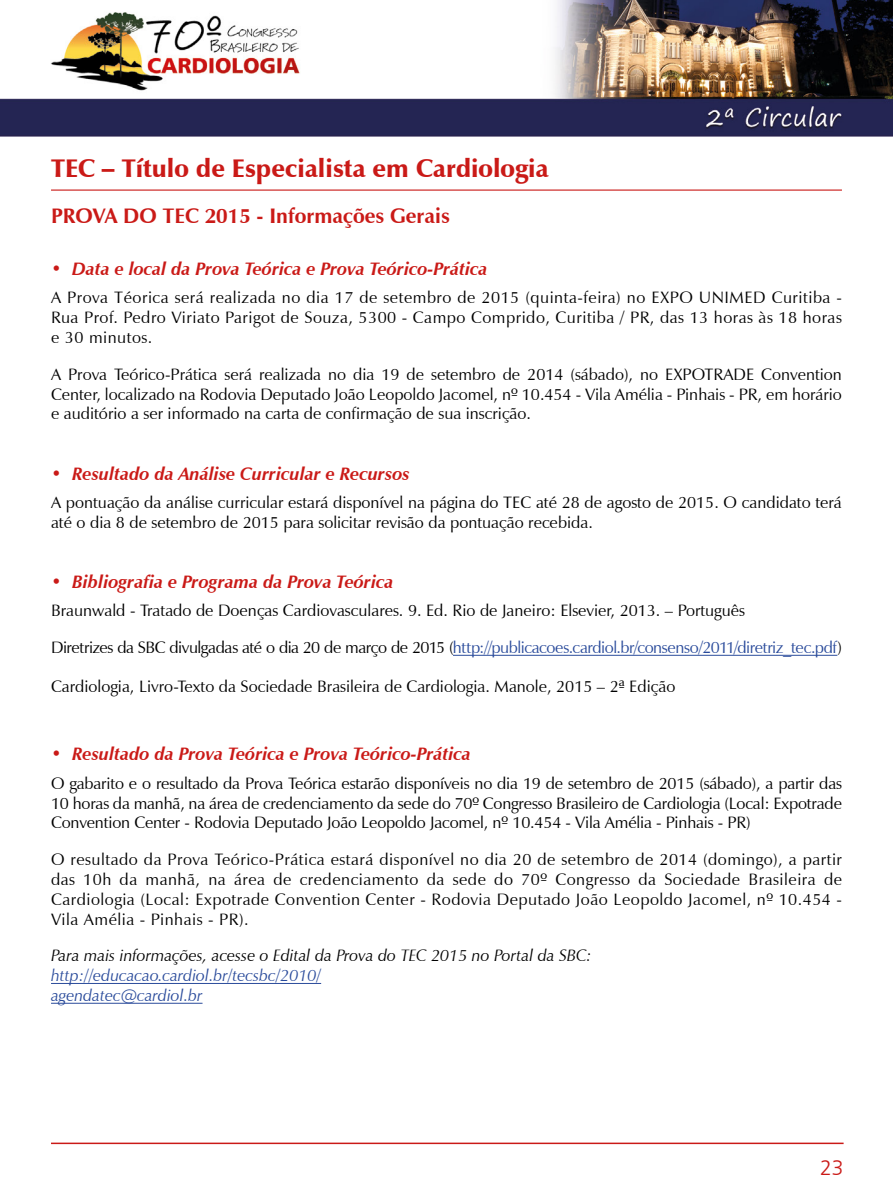
<style>
.page{position:relative;width:893px;height:1191px;background:#fff}
.page>*{position:absolute;margin:0;border:0;box-sizing:border-box;transform-origin:0 0}
.t1{font:900 25.5px "Zapf Humanist 601 BT";color:#ca1a17}
.t2{font:700 21px "Zapf Humanist 601 BT";color:#ca1a17}
.t3{font:300 21px "Frutiger";color:#ca1a17}
.t4{font:italic 700 18px "Zapf Humanist 601 BT";color:#ca1a17}
.t5{font:16.5px/19.8px "Zapf Humanist 601 BT";color:#000;text-align:justify}
.t6{font:16.5px "Zapf Humanist 601 BT";letter-spacing:-.025em;color:#2a4b9b}
.t7{font:italic 16.5px "Zapf Humanist 601 BT";color:#000}
.t8{font:italic 16.5px/19.8px "Zapf Humanist 601 BT";color:#2a4b9b}
.s1{color:#000}
</style>
<div class="page">
<img style="left:1px;top:0;width:892px;height:1145px">
<hr style="left:51px;top:1142px;width:793px;height:2px;background:#ca1a17">
<img style="left:0;top:0;width:1px;height:1191px">
<hr style="left:51px;top:189px;width:791px;height:2px;background:#ca1a17">
<hr style="left:453px;top:655px;width:384px;height:1px;background:#2a4b9b">
<hr style="left:51px;top:983px;width:270px;height:1px;background:#2a4b9b">
<hr style="left:51px;top:1002px;width:152px;height:1px;background:#2a4b9b">
<h1 class="t1" style="left:51px;top:152px;width:499px">TEC – Título de Especialista em Cardiologia</h1>
<p class="t2" style="left:51px;top:203px;width:401px">PROVA DO TEC 2015 - Informações Gerais</p>
<p class="t4" style="left:51px;top:258px;width:438px">• Data e local da Prova Teórica e Prova Teórico-Prática</p>
<p class="t5" style="left:51px;top:288px;width:792px">A Prova Téorica será realizada no dia 17 de setembro de 2015 (quinta-feira) no EXPO UNIMED Curitiba - Rua Prof. Pedro Viriato Parigot de Souza, 5300 - Campo Comprido, Curitiba / PR, das 13 horas às 18 horas e 30 minutos.</p>
<p class="t5" style="left:51px;top:364px;width:792px">A Prova Teórico-Prática será realizada no dia 19 de setembro de 2014 (sábado), no EXPOTRADE Convention Center, localizado na Rodovia Deputado João Leopoldo Jacomel, nº 10.454 - Vila Amélia - Pinhais - PR, em horário e auditório a ser informado na carta de confirmação de sua inscrição.</p>
<p class="t4" style="left:51px;top:462px;width:360px">• Resultado da Análise Curricular e Recursos</p>
<p class="t5" style="left:51px;top:492px;width:792px">A pontuação da análise curricular estará disponível na página do TEC até 28 de agosto de 2015. O candidato terá até o dia 8 de setembro de 2015 para solicitar revisão da pontuação recebida.</p>
<p class="t4" style="left:51px;top:571px;width:344px">• Bibliografia e Programa da Prova Teórica</p>
<p class="t5" style="left:51px;top:600px;width:696px">Braunwald - Tratado de Doenças Cardiovasculares. 9. Ed. Rio de Janeiro: Elsevier, 2013. – Português</p>
<p class="t6" style="left:51px;top:637px;width:792px"><span class="s1">Diretrizes da SBC divulgadas até o dia 20 de março de 2015 (</span>http://publicacoes.cardiol.br/consenso/2011/diretriz_tec.pdf<span class="s1">)</span></p>
<p class="t5" style="left:51px;top:676px;width:626px">Cardiologia, Livro-Texto da Sociedade Brasileira de Cardiologia. Manole, 2015 – 2ª Edição</p>
<p class="t4" style="left:51px;top:743px;width:421px">• Resultado da Prova Teórica e Prova Teórico-Prática</p>
<p class="t5" style="left:51px;top:773px;width:792px">O gabarito e o resultado da Prova Teórica estarão disponíveis no dia 19 de setembro de 2015 (sábado), a partir das 10 horas da manhã, na área de credenciamento da sede do 70º Congresso Brasileiro de Cardiologia (Local: Expotrade Convention Center - Rodovia Deputado João Leopoldo Jacomel, nº 10.454 - Vila Amélia - Pinhais - PR)</p>
<p class="t5" style="left:51px;top:849px;width:793px">O resultado da Prova Teórico-Prática estará disponível no dia 20 de setembro de 2014 (domingo), a partir das 10h da manhã, na área de credenciamento da sede do 70º Congresso da Sociedade Brasileira de Cardiologia (Local: Expotrade Convention Center - Rodovia Deputado João Leopoldo Jacomel, nº 10.454 - Vila Amélia - Pinhais - PR).</p>
<p class="t7" style="left:51px;top:945px;width:542px">Para mais informações, acesse o Edital da Prova do TEC 2015 no Portal da SBC:</p>
<p class="t8" style="left:51px;top:965px;width:272px">http://educacao.cardiol.br/tecsbc/2010/ agendatec@cardiol.br</p>
<p class="t3" style="left:820px;top:1156px;width:25px">23</p>
</div>
